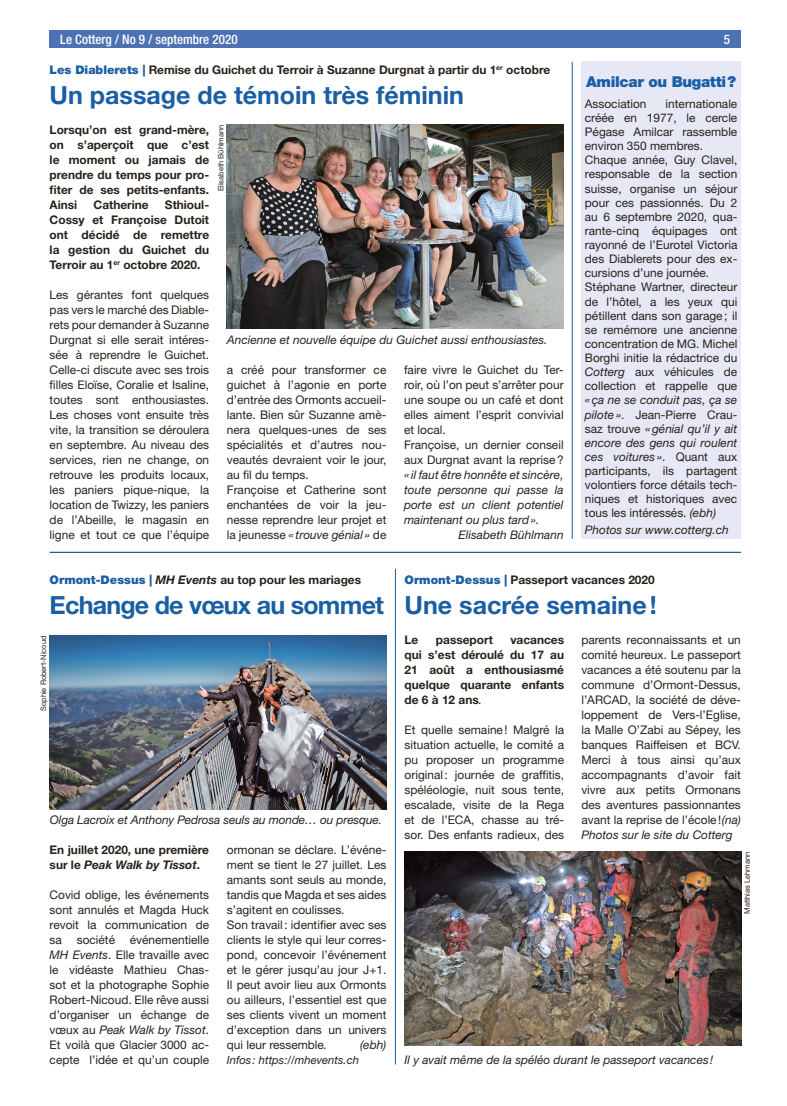
<style>
.page{position:relative;width:787px;height:1106px;background:#fff}
.page>*{position:absolute;margin:0;border:0;box-sizing:border-box;transform-origin:0 0}
.t1{font:700 25px "Helvetica Neue LT Std";color:#1a5ea4}
.t2{font:700 25px "Helvetica Neue LT Std";letter-spacing:-.03em;color:#1a5ea4}
.t3{font:900 15px "Helvetica Neue LT Std";letter-spacing:-.02em;color:#1a5ea4}
.t4{font:500 condensed 13.12px "Helvetica Neue LT Std";color:#fff}
.t5{font:11.88px/15px "Helvetica Neue LT Std";color:#29211a;text-align:justify}
.t6{font:700 11.88px/15px "Helvetica Neue LT Std";color:#29211a;text-align:justify}
.t7{font:italic 11.88px "Helvetica Neue LT Std";color:#29211a}
.t8{font:italic 11.25px "Helvetica Neue LT Std";color:#29211a}
.t9{font:7.5px "Helvetica Neue LT Std";color:#29211a}
.s1{font-weight:900;color:#1a5ea4}
.s2{font-style:italic}
.s3{font-weight:400;font-style:italic}
</style>
<div class="page">
<div style="left:50px;top:30px;width:691px;height:18px;background:#4d72b3"></div>
<img style="left:227px;top:124px;width:336px;height:204px">
<hr style="left:572px;top:62px;width:1px;height:477px;background:#1a5ea4">
<hr style="left:50px;top:552px;width:691px;height:1px;background:#1a5ea4">
<img style="left:50px;top:635px;width:336px;height:174px">
<img style="left:404px;top:851px;width:337px;height:194px">
<hr style="left:395px;top:569px;width:1px;height:495px;background:#1a5ea4">
<div style="left:581px;top:62px;width:160px;height:477px;background:#e6e8f5"></div>
<p class="t4" style="left:60px;top:31px;width:179px">Le Cotterg / No 9 / septembre 2020</p>
<p class="t4" style="left:724px;top:31px;width:8px">5</p>
<p class="t6" style="left:50px;top:62px;width:502px"><span class="s1">Les Diablerets |</span> Remise du Guichet du Terroir à Suzanne Durgnat à partir du 1<sup>er</sup> octobre</p>
<h1 class="t1" style="left:50px;top:79px;width:416px">Un passage de témoin très féminin</h1>
<p class="t6" style="left:50px;top:122px;width:161px">Lorsqu’on est grand-mère, on s’aperçoit que c’est le moment ou jamais de prendre du temps pour pro&shy;fiter de ses petits-enfants.<br>Ainsi</p>
<p class="t3" style="left:586px;top:72px;width:152px">Amilcar ou Bugatti?</p>
<p class="t5" style="left:585px;top:96px;width:63px">Association</p>
<p class="t5" style="left:585px;top:96px;width:154px;line-height:14.1px;text-align:left;text-indent:81px">internationale créée en 1977, le cercle<br>Pégase Amilcar rassemble environ 350 membres.<br>Chaque année, Guy Clavel, responsable de la section suisse, organise un séjour pour ces passionnés. Du 2 au 6 septembre 2020, qua&shy;rante-cinq équipages ont rayonné de l’Eurotel Victoria des Diablerets pour des ex&shy;cursions d’une journée.<br>Stéphane Wartner, directeur de l’hôtel, a les yeux qui pétillent dans son garage; il se remémore une ancienne concentration de MG. Michel<br>Borghi initie la rédactrice du<br><span class="s2">Cotterg</span> aux véhicules de collection et rappelle que</p>
<p class="t5" style="left:585px;top:393px;width:154px;line-height:14.1px"><span class="s2">«ça ne se conduit pas, ça se pilote»</span>. Jean-Pierre Crau&shy;saz trouve <span class="s2">«génial qu’il y ait encore des gens qui roulent ces voitures »</span>. Quant aux participants, ils partagent volontiers force détails tech&shy;niques et historiques avec tous les intéressés. <span class="s2">(ebh)</span></p>
<p class="t7" style="left:585px;top:522px;width:145px">Photos sur www.cotterg.ch</p>
<p class="t9" style="left:216px;top:191px;width:68px;rotate:-90deg">Elisabeth Bühlmann</p>
<p class="t6" style="left:50px;top:197px;width:161px;text-indent:115px">Sthioul-Cossy et Françoise Dutoit ont décidé de remettre la gestion du Guichet du Terroir au 1<sup>er</sup> octobre 2020.</p>
<p class="t5" style="left:50px;top:287px;width:161px">Les gérantes font quelques pas vers le marché des Diable&shy;rets pour demander à Suzanne Durgnat si elle serait intéres&shy;sée à reprendre le Guichet.<br>Celle-ci discute avec ses trois filles Eloïse, Coralie et Isaline, toutes sont enthousiastes.<br>Les choses vont ensuite très vite, la transition se déroulera en septembre. Au niveau des services, rien ne change, on retrouve les produits locaux, les paniers pique-nique, la location de Twizzy, les paniers de l’Abeille, le magasin en ligne et tout ce que l’équipe</p>
<p class="t6" style="left:93px;top:197px;width:57px">Catherine</p>
<p class="t7" style="left:227px;top:332px;width:322px">Ancienne et nouvelle équipe du Guichet aussi enthousiastes.</p>
<p class="t5" style="left:227px;top:362px;width:161px;text-align:left">a créé pour transformer ce guichet à l’agonie en porte d’entrée des Ormonts accueil&shy;lante. Bien sûr Suzanne amè&shy;nera quelques-unes de ses spécialités et d’autres nou&shy;veautés devraient voir le jour, au fil du temps.<br>Françoise et Catherine sont enchantées de voir la jeu&shy;nesse reprendre leur projet et la jeunesse <span class="s2">« trouve génial »</span> de</p>
<p class="t5" style="left:404px;top:362px;width:161px;text-align:left">faire vivre le Guichet du Ter&shy;roir, où l’on peut s’arrêter pour une soupe ou un café et dont elles aiment l’esprit convivial et local.<br>Françoise, un dernier conseil aux Durgnat avant la reprise?</p>
<p class="t7" style="left:404px;top:467px;width:161px">« il faut être honnête et sincère,</p>
<p class="t7" style="left:404px;top:482px;width:161px">toute personne qui passe la</p>
<p class="t7" style="left:404px;top:497px;width:161px">porte est un client potentiel</p>
<p class="t7" style="left:404px;top:512px;width:137px">maintenant ou plus tard».</p>
<p class="t7" style="left:458px;top:527px;width:106px">Elisabeth Bühlmann</p>
<p class="t6" style="left:50px;top:572px;width:313px"><span class="s1">Ormont-Dessus |</span> <span class="s2">MH Events</span> au top pour les mariages</p>
<h1 class="t2" style="left:50px;top:589px;width:336px">Echange de vœux au sommet</h1>
<p class="t9" style="left:39px;top:711px;width:77px;rotate:-90deg">Sophie Robert-Nicoud</p>
<p class="t7" style="left:50px;top:812px;width:334px">Olga Lacroix et Anthony Pedrosa seuls au monde… ou presque.</p>
<p class="t6" style="left:50px;top:842px;width:161px">En juillet 2020, une première sur le <span class="s2">Peak Walk by Tissot</span>.</p>
<p class="t5" style="left:50px;top:887px;width:161px">Covid oblige, les événements sont annulés et Magda Huck revoit la communication de sa</p>
<p class="t5" style="left:50px;top:932px;width:161px;text-indent:80px">événementielle <span class="s2">MH Events</span>. Elle travaille avec le vidéaste Mathieu Chas&shy;sot et la photographe Sophie Robert-Nicoud. Elle rêve aussi d’organiser un échange de vœux au <span class="s2">Peak Walk by Tissot</span>.<br>Et voilà que Glacier 3000 ac&shy;cepte l’idée et qu’un couple</p>
<p class="t5" style="left:77px;top:932px;width:40px">société</p>
<p class="t5" style="left:227px;top:842px;width:161px;text-align:left">ormonan se déclare. L’événe&shy;ment se tient le 27 juillet. Les amants sont seuls au monde, tandis que Magda et ses aides s’agitent en coulisses.<br>Son travail: identifier avec ses clients le style qui leur corres&shy;pond, concevoir l’événement et le gérer jusqu’au jour J+1.<br>Il peut avoir lieu aux Ormonts ou ailleurs, l’essentiel est que ses clients vivent un moment d’exception dans un univers qui leur ressemble<span class="s2">.</span></p>
<p class="t7" style="left:360px;top:1037px;width:28px">(ebh)</p>
<p class="t8" style="left:227px;top:1053px;width:134px">Infos : https://mhevents.ch</p>
<p class="t6" style="left:404px;top:572px;width:252px"><span class="s1">Ormont-Dessus |</span> Passeport vacances 2020</p>
<h1 class="t1" style="left:404px;top:589px;width:254px">Une sacrée semaine!</h1>
<p class="t6" style="left:404px;top:632px;width:15px">Le</p>
<p class="t6" style="left:436px;top:632px;width:58px">passeport</p>
<p class="t6" style="left:404px;top:632px;width:161px;text-indent:106px">vacances qui s’est déroulé du 17 au 21 août a enthousiasmé quelque quarante enfants de 6 à 12 ans<span class="s3">.</span></p>
<p class="t5" style="left:404px;top:722px;width:161px">Et quelle semaine! Malgré la situation actuelle, le comité a pu proposer un programme original: journée de graffitis, spéléologie, nuit sous tente, escalade, visite de la Rega et de l’ECA, chasse au tré&shy;sor. Des enfants radieux, des</p>
<p class="t5" style="left:581px;top:632px;width:161px">parents reconnaissants et un comité heureux. Le passeport vacances a été soutenu par la commune d’Ormont-Dessus, l’ARCAD, la société de déve&shy;loppement de Vers-l’Eglise, la Malle O’Zabi au Sépey, les banques Raiffeisen et BCV.<br>Merci à tous ainsi qu’aux accompagnants d’avoir fait vivre aux petits Ormonans des aventures passionnantes avant la reprise de l’école!<span class="s2">(na)<br>Photos sur le site du Cotterg</span></p>
<p class="t9" style="left:742px;top:914px;width:64px;rotate:-90deg">Matthias Lehmann</p>
<p class="t7" style="left:404px;top:1052px;width:310px">Il y avait même de la spéléo durant le passeport vacances !</p>
</div>
